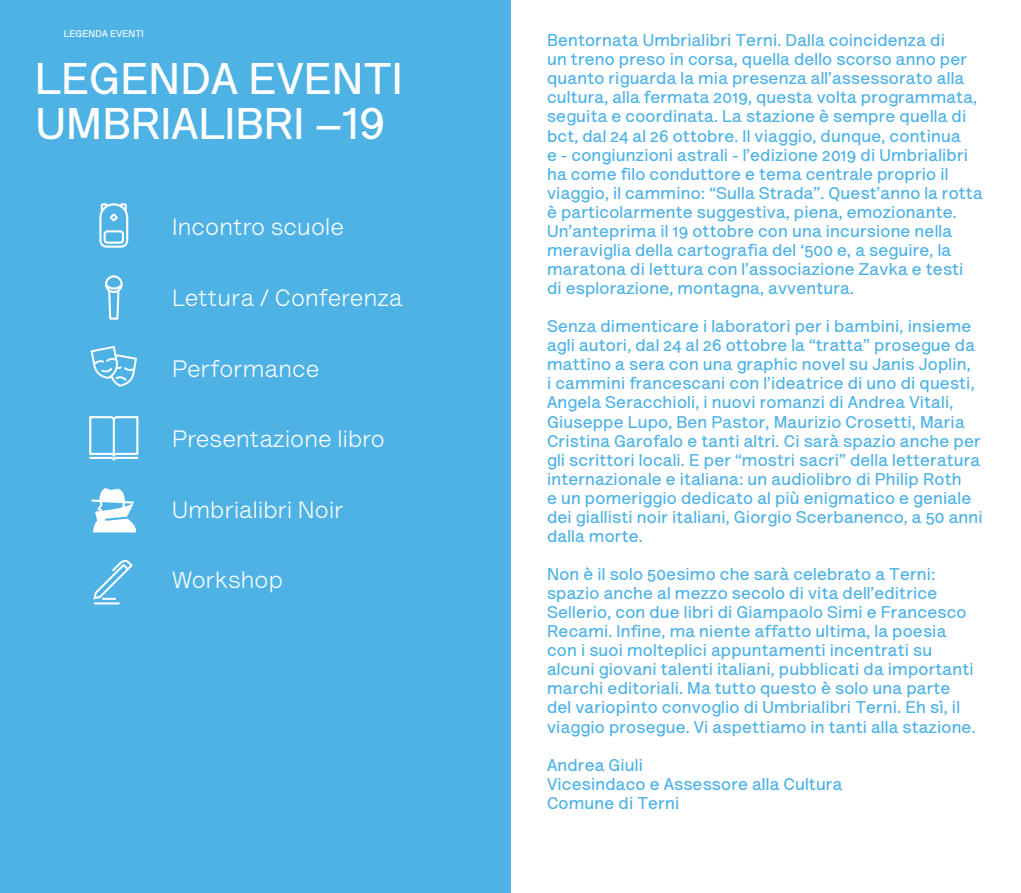
<style>
.page{position:relative;width:1021px;height:893px;background:#fff}
.page>*{position:absolute;margin:0;border:0;box-sizing:border-box;transform-origin:0 0}
.t1{font:700 45px/45px "Lettera Text Pro";letter-spacing:.005em;color:#fff}
.t2{font:24px "Lettera Text Pro";letter-spacing:.005em;color:#fff}
.t3{font:700 17.25px/19px "Lettera Text Pro";letter-spacing:.01em;color:#4eb2e5}
.t4{font:700 9.75px "Lettera Text Pro";letter-spacing:.01em;color:#fff}
</style>
<div class="page">
<div style="left:0;top:0;width:510px;height:893px;background:#4eb2e5"></div>
<svg style="left:105px;top:275px;width:18px;height:45px"></svg>
<svg style="left:99px;top:203px;width:29px;height:45px"></svg>
<svg style="left:89px;top:416px;width:50px;height:44px"></svg>
<svg style="left:91px;top:488px;width:45px;height:44px"></svg>
<svg style="left:91px;top:346px;width:46px;height:41px"></svg>
<svg style="left:93px;top:560px;width:40px;height:44px"></svg>
<p class="t4" style="left:64px;top:28px;width:81px">LEGENDA EVENTI</p>
<h1 class="t1" style="left:35px;top:56px;width:369px">LEGENDA EVENTI<br>UMBRIALIBRI –19</h1>
<h2 class="t2" style="left:172px;top:213px;width:173px">Incontro scuole</h2>
<h2 class="t2" style="left:172px;top:284px;width:232px">Lettura / Conferenza</h2>
<h2 class="t2" style="left:172px;top:354px;width:149px">Performance</h2>
<h2 class="t2" style="left:172px;top:425px;width:214px">Presentazione libro</h2>
<h2 class="t2" style="left:172px;top:495px;width:173px">Umbrialibri Noir</h2>
<h2 class="t2" style="left:172px;top:566px;width:112px">Workshop</h2>
<p class="t3" style="left:547px;top:31px;width:437px">Bentornata Umbrialibri Terni. Dalla coincidenza di<br>un treno preso in corsa, quella dello scorso anno per quanto riguarda la mia presenza all’assessorato alla cultura, alla fermata 2019, questa volta programmata, seguita e coordinata. La stazione è sempre quella di bct, dal 24 al 26 ottobre. Il viaggio, dunque, continua<br>e - congiunzioni astrali - l’edizione 2019 di Umbrialibri ha come filo conduttore e tema centrale proprio il viaggio, il cammino: “Sulla Strada”. Quest’anno la rotta è particolarmente suggestiva, piena, emozionante.<br>Un’anteprima il 19 ottobre con una incursione nella meraviglia della cartografia del ‘500 e, a seguire, la maratona di lettura con l’associazione Zavka e testi<br>di esplorazione, montagna, avventura.</p>
<p class="t3" style="left:547px;top:317px;width:437px">Senza dimenticare i laboratori per i bambini, insieme agli autori, dal 24 al 26 ottobre la “tratta” prosegue da mattino a sera con una graphic novel su Janis Joplin,<br>i cammini francescani con l’ideatrice di uno di questi, Angela Seracchioli, i nuovi romanzi di Andrea Vitali, Giuseppe Lupo, Ben Pastor, Maurizio Crosetti, Maria Cristina Garofalo e tanti altri. Ci sarà spazio anche per gli scrittori locali. E per “mostri sacri” della letteratura internazionale e italiana: un audiolibro di Philip Roth<br>e un pomeriggio dedicato al più enigmatico e geniale dei giallisti noir italiani, Giorgio Scerbanenco, a 50 anni dalla morte.</p>
<p class="t3" style="left:547px;top:565px;width:430px">Non è il solo 50esimo che sarà celebrato a Terni: spazio anche al mezzo secolo di vita dell’editrice Sellerio, con due libri di Giampaolo Simi e Francesco Recami. Infine, ma niente affatto ultima, la poesia con i suoi molteplici appuntamenti incentrati su alcuni giovani talenti italiani, pubblicati da importanti marchi editoriali. Ma tutto questo è solo una parte del variopinto convoglio di Umbrialibri Terni. Eh sì, il viaggio prosegue. Vi aspettiamo in tanti alla stazione.</p>
<p class="t3" style="left:547px;top:755px;width:297px">Andrea Giuli<br>Vicesindaco e Assessore alla Cultura<br>Comune di Terni</p>
</div>
